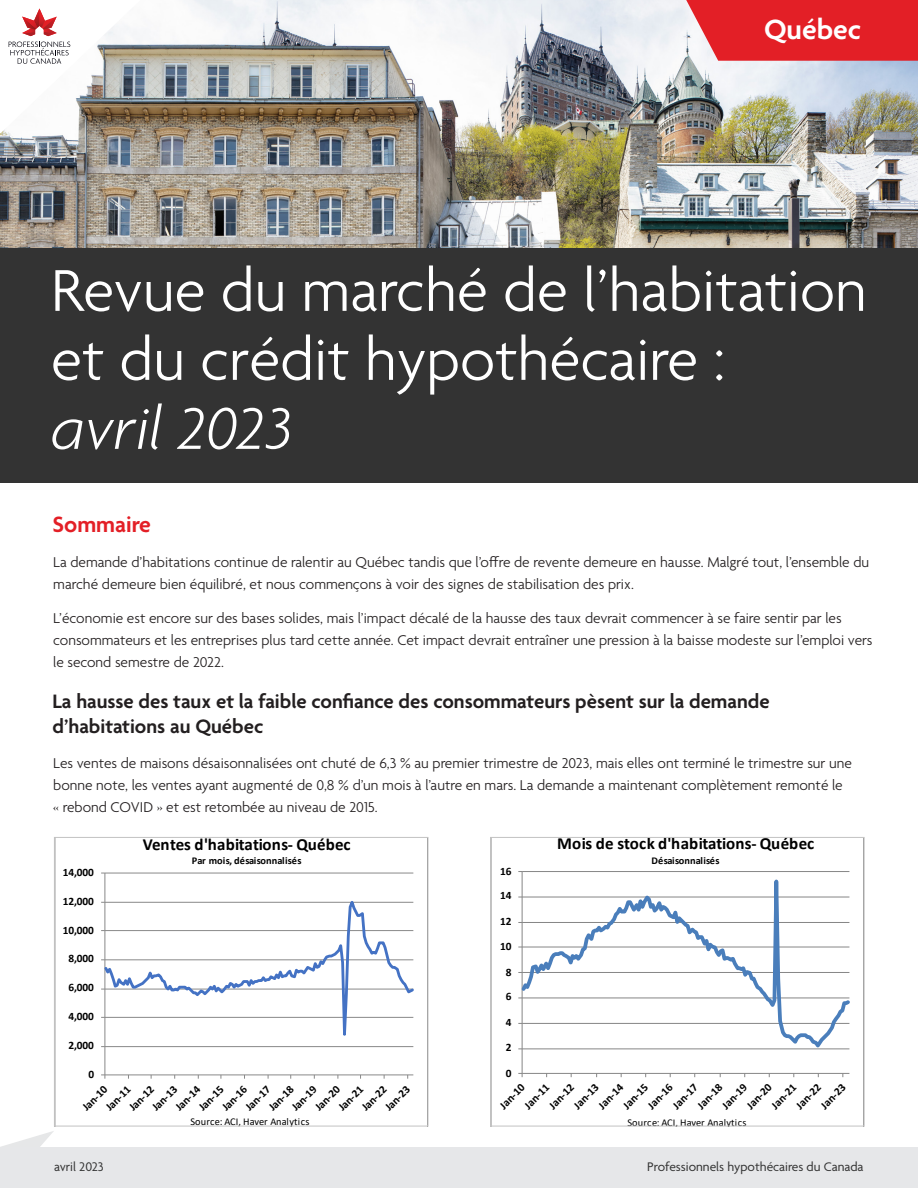
<style>
.page{position:relative;width:918px;height:1188px;background:#fff}
.page>*{position:absolute;margin:0;border:0;box-sizing:border-box;transform-origin:0 0}
.t1{font:300 63.75px/69px "Agenda";color:#fff}
.t2{font:italic 300 63.75px "Agenda";color:#fff}
.t3{font:600 30px "Agenda";color:#fff}
.t4{font:600 24px "Agenda";color:#e31f26}
.t5{font:600 21px/25.2px "Agenda";color:#231f20}
.t6{font:700 16.95px "Calibri";letter-spacing:.005em;color:#000}
.t7{font:300 15.3px/22.2px "Agenda";color:#231f20}
.t8{font:13.5px "Agenda";color:#333}
.t9{font:700 11.25px "Calibri";letter-spacing:-.005em;color:#000}
.t10{font:10.35px "Calibri";letter-spacing:.015em;color:#000}
.t11{font:700 10.35px "Calibri";letter-spacing:.01em;color:#000}
</style>
<div class="page">
<svg style="left:1px;top:1131px;width:53px;height:16px"></svg>
<div style="left:0;top:1147px;width:918px;height:41px;background:#e6e7e9"></div>
<img style="left:0;top:0;width:918px;height:248px">
<div style="left:0;top:248px;width:918px;height:234px;background:#333"></div>
<svg style="left:686px;top:0;width:232px;height:61px;background:#e32e35"></svg>
<svg style="left:0;top:0;width:140px;height:134px"></svg>
<svg style="left:101px;top:872px;width:313px;height:207px"></svg>
<div style="left:54px;top:837px;width:374px;height:289px;border:1px solid #c2c2c2"></div>
<svg style="left:518px;top:871px;width:332px;height:207px"></svg>
<div style="left:490px;top:837px;width:374px;height:289px;border:1px solid #c2c2c2"></div>
<p class="t3" style="left:764px;top:14px;width:99px">Québec</p>
<p class="t1" style="left:51px;top:260px;width:817px">Revue du marché de l’habitation et du crédit hypothécaire :</p>
<p class="t2" style="left:51px;top:390px;width:243px">avril 2023</p>
<p class="t4" style="left:52px;top:512px;width:100px">Sommaire</p>
<p class="t7" style="left:53px;top:552px;width:817px">La demande d’habitations continue de ralentir au Québec tandis que l’offre de revente demeure en hausse. Malgré tout, l’ensemble du marché demeure bien équilibré, et nous commençons à voir des signes de stabilisation des prix.</p>
<p class="t7" style="left:53px;top:608px;width:821px">L’économie est encore sur des bases solides, mais l’impact décalé de la hausse des taux devrait commencer à se faire sentir par les consommateurs et les entreprises plus tard cette année. Cet impact devrait entraîner une pression à la baisse modeste sur l’emploi vers le second semestre de 2022.</p>
<p class="t5" style="left:52px;top:690px;width:719px">La hausse des taux et la faible confiance des consommateurs pèsent sur la demande d’habitations au Québec</p>
<p class="t7" style="left:53px;top:753px;width:800px">Les ventes de maisons désaisonnalisées ont chuté de 6,3 % au premier trimestre de 2023, mais elles ont terminé le trimestre sur une bonne note, les ventes ayant augmenté de 0,8 % d’un mois à l’autre en mars. La demande a maintenant complètement remonté le « rebond COVID » et est retombée au niveau de 2015.</p>
<p class="t9" style="left:63px;top:865px;width:33px">14,000</p>
<p class="t6" style="left:143px;top:832px;width:210px">Ventes d'habitations- Québec</p>
<p class="t11" style="left:192px;top:853px;width:111px">Par mois, désaisonnalisés</p>
<p class="t9" style="left:500px;top:863px;width:13px">16</p>
<p class="t6" style="left:557px;top:832px;width:259px">Mois de stock d'habitations- Québec</p>
<p class="t11" style="left:652px;top:853px;width:70px">Désaisonnalisés</p>
<p class="t9" style="left:63px;top:893px;width:33px">12,000</p>
<p class="t9" style="left:500px;top:888px;width:13px">14</p>
<p class="t9" style="left:63px;top:922px;width:33px">10,000</p>
<p class="t9" style="left:500px;top:913px;width:13px">12</p>
<p class="t9" style="left:500px;top:939px;width:13px">10</p>
<p class="t9" style="left:69px;top:951px;width:27px">8,000</p>
<p class="t9" style="left:506px;top:964px;width:7px">8</p>
<p class="t9" style="left:69px;top:980px;width:27px">6,000</p>
<p class="t9" style="left:506px;top:989px;width:7px">6</p>
<p class="t9" style="left:69px;top:1008px;width:27px">4,000</p>
<p class="t9" style="left:506px;top:1014px;width:7px">4</p>
<p class="t9" style="left:69px;top:1037px;width:27px">2,000</p>
<p class="t9" style="left:506px;top:1040px;width:7px">2</p>
<p class="t9" style="left:89px;top:1067px;width:7px">0</p>
<p class="t9" style="left:506px;top:1065px;width:7px">0</p>
<p class="t9" style="left:79px;top:1103px;width:32px;rotate:-45deg">Jan-10</p>
<p class="t9" style="left:311px;top:1103px;width:32px;rotate:-45deg">Jan-20</p>
<p class="t9" style="left:172px;top:1103px;width:32px;rotate:-45deg">Jan-14</p>
<p class="t9" style="left:218px;top:1103px;width:32px;rotate:-45deg">Jan-16</p>
<p class="t9" style="left:265px;top:1103px;width:32px;rotate:-45deg">Jan-18</p>
<p class="t9" style="left:288px;top:1103px;width:32px;rotate:-45deg">Jan-19</p>
<p class="t9" style="left:125px;top:1103px;width:32px;rotate:-45deg">Jan-12</p>
<p class="t9" style="left:358px;top:1103px;width:32px;rotate:-45deg">Jan-22</p>
<p class="t9" style="left:148px;top:1103px;width:32px;rotate:-45deg">Jan-13</p>
<p class="t9" style="left:381px;top:1103px;width:32px;rotate:-45deg">Jan-23</p>
<p class="t9" style="left:241px;top:1103px;width:32px;rotate:-45deg">Jan-17</p>
<p class="t9" style="left:102px;top:1103px;width:32px;rotate:-45deg">Jan-11</p>
<p class="t9" style="left:335px;top:1103px;width:32px;rotate:-45deg">Jan-21</p>
<p class="t9" style="left:195px;top:1103px;width:32px;rotate:-45deg">Jan-15</p>
<p class="t9" style="left:496px;top:1101px;width:32px;rotate:-45deg">Jan-10</p>
<p class="t9" style="left:521px;top:1101px;width:32px;rotate:-45deg">Jan-11</p>
<p class="t9" style="left:545px;top:1101px;width:32px;rotate:-45deg">Jan-12</p>
<p class="t9" style="left:570px;top:1101px;width:32px;rotate:-45deg">Jan-13</p>
<p class="t9" style="left:595px;top:1101px;width:32px;rotate:-45deg">Jan-14</p>
<p class="t9" style="left:619px;top:1101px;width:32px;rotate:-45deg">Jan-15</p>
<p class="t9" style="left:644px;top:1101px;width:32px;rotate:-45deg">Jan-16</p>
<p class="t9" style="left:669px;top:1101px;width:32px;rotate:-45deg">Jan-17</p>
<p class="t9" style="left:693px;top:1101px;width:32px;rotate:-45deg">Jan-18</p>
<p class="t9" style="left:718px;top:1101px;width:32px;rotate:-45deg">Jan-19</p>
<p class="t9" style="left:743px;top:1101px;width:32px;rotate:-45deg">Jan-20</p>
<p class="t9" style="left:768px;top:1101px;width:32px;rotate:-45deg">Jan-21</p>
<p class="t9" style="left:792px;top:1101px;width:32px;rotate:-45deg">Jan-22</p>
<p class="t9" style="left:817px;top:1101px;width:32px;rotate:-45deg">Jan-23</p>
<p class="t10" style="left:190px;top:1115px;width:121px">Source: ACI, Haver Analytics</p>
<p class="t10" style="left:627px;top:1115px;width:121px">Source: ACI, Haver Analytics</p>
<p class="t8" style="left:54px;top:1159px;width:51px">avril 2023</p>
<p class="t8" style="left:647px;top:1159px;width:218px">Professionnels hypothécaires du Canada</p>
</div>
